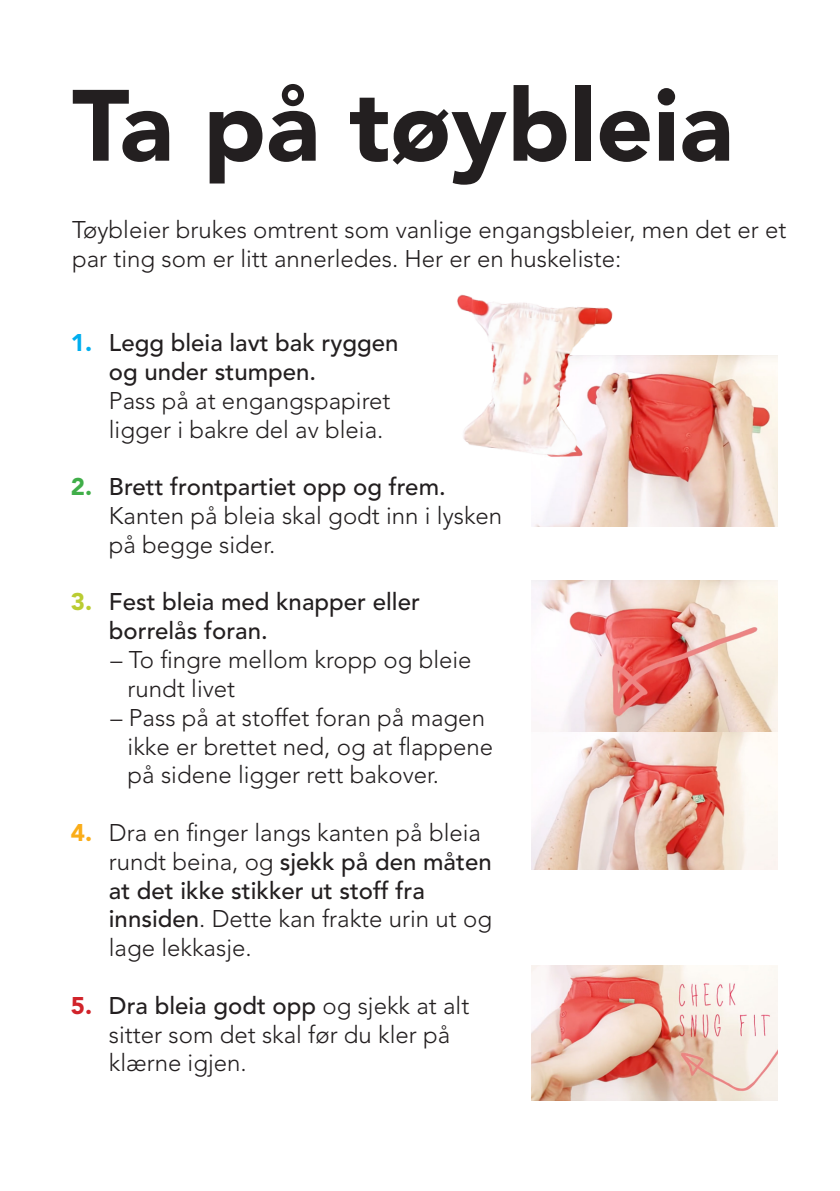
<style>
.page{position:relative;width:840px;height:1191px;background:#fff}
.page>*{position:absolute;margin:0;border:0;box-sizing:border-box;transform-origin:0 0}
.t1{font:900 100px "Avenir LT Std";color:#231f20}
.t2{font:300 24px/28.8px "Avenir LT Std";color:#231f20}
.t3{font:500 24px/28.8px "Avenir LT Std";color:#231f20}
.s1{font-weight:900;color:#00aeef}
.s2{font-weight:900;color:#40ae49}
.s3{font-weight:900;color:#bacc32}
.s4{font-weight:900;color:#faad19}
.s5{font-weight:500}
.s6{font-weight:900;color:#d1232a}
</style>
<div class="page">
<img style="left:534px;top:356px;width:243px;height:170px">
<img style="left:531px;top:580px;width:246px;height:289px">
<img style="left:531px;top:965px;width:246px;height:135px">
<img style="left:457px;top:294px;width:178px;height:183px">
<p class="t1" style="left:72px;top:65px;width:662px">Ta på tøybleia</p>
<p class="t2" style="left:72px;top:215px;width:715px">Tøybleier brukes omtrent som vanlige engangsbleier, men det er et par ting som er litt annerledes. Her er en huskeliste:</p>
<p class="t3" style="left:71px;top:329px;width:329px"><span class="s1">1.</span> Legg bleia lavt bak ryggen</p>
<p class="t3" style="left:109px;top:358px;width:209px">og under stumpen.</p>
<p class="t2" style="left:109px;top:386px;width:283px">Pass på at engangspapiret</p>
<p class="t2" style="left:109px;top:415px;width:276px">ligger i bakre del av bleia.</p>
<p class="t3" style="left:71px;top:473px;width:376px"><span class="s2">2.</span> Brett frontpartiet opp og frem.</p>
<p class="t2" style="left:109px;top:501px;width:395px">Kanten på bleia skal godt inn i lysken på begge sider.</p>
<p class="t3" style="left:109px;top:588px;width:312px;text-indent:-38px"><span class="s3">3.</span> Fest bleia med knapper eller borrelås foran.</p>
<p class="t2" style="left:127px;top:645px;width:345px;text-indent:-17px">– To fingre mellom kropp og bleie rundt livet</p>
<p class="t2" style="left:127px;top:703px;width:367px;text-indent:-17px">– Pass på at stoffet foran på magen ikke er brettet ned, og at flappene på sidene ligger rett bakover.</p>
<p class="t2" style="left:109px;top:818px;width:384px;text-indent:-38px"><span class="s4">4.</span> Dra en finger langs kanten på bleia rundt beina, og <span class="s5">sjekk på den måten at det ikke stikker ut stoff fra innsiden</span>. Dette kan frakte urin ut og lage lekkasje.</p>
<p class="t2" style="left:109px;top:991px;width:362px;text-indent:-38px"><span class="s6">5.</span> <span class="s5">Dra bleia godt opp</span> og sjekk at alt sitter som det skal før du kler på klærne igjen.</p>
</div>
